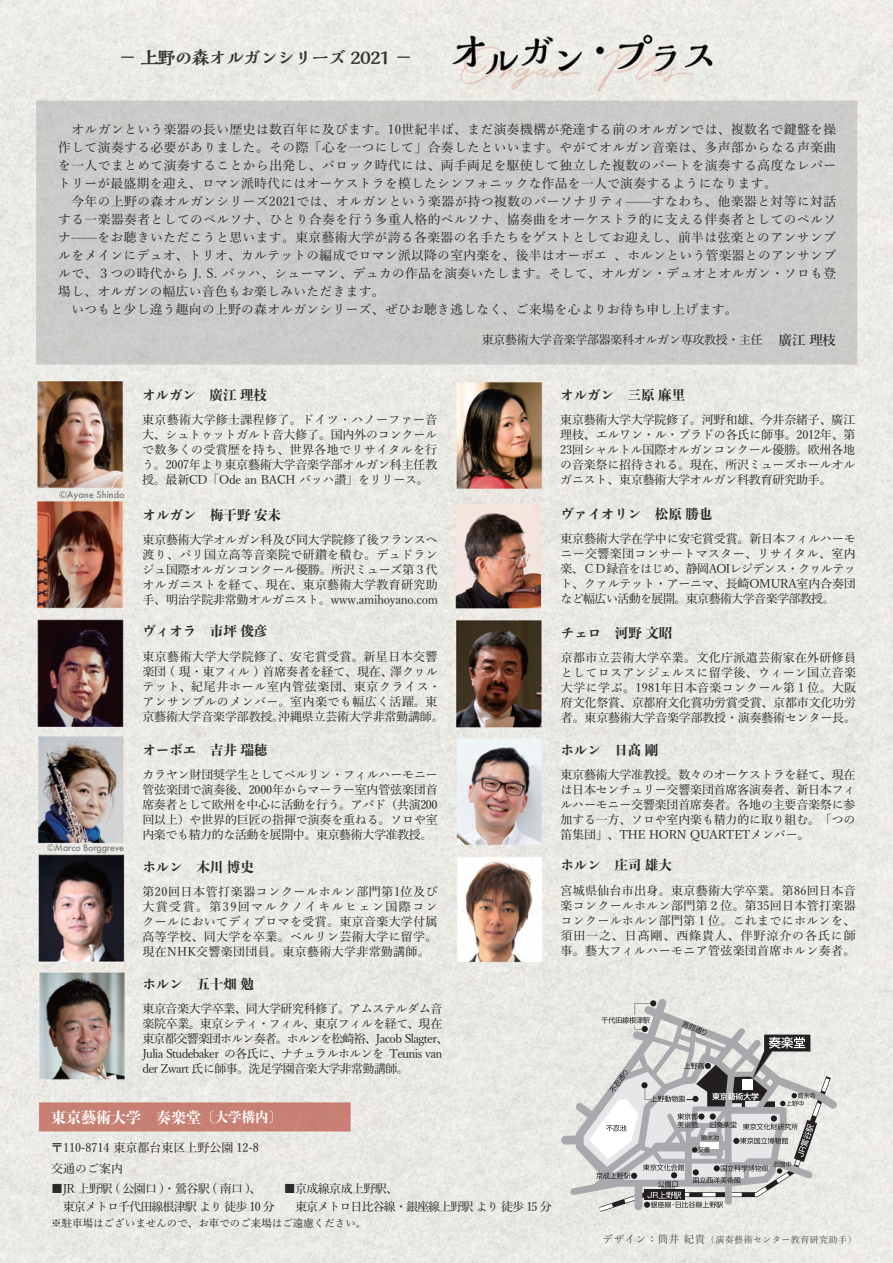
<style>
.page{position:relative;width:893px;height:1263px;background:#fff}
.page>*{position:absolute;margin:0;border:0;box-sizing:border-box;transform-origin:0 0}
.t1{font:800 18px "Kaimin So Std";letter-spacing:-.05em;color:#231f20}
.t2{font:800 15px "Yu Min";color:#fff}
.t3{font:800 13.5px "Yu Min";color:#2b292a}
.t4{font:500 12.75px/18px "Yu Min";letter-spacing:.035em;color:#2b292a}
.t5{font:500 12px/15px "Yu Min";letter-spacing:-.015em;color:#2b292a;text-align:justify}
.t6{font:500 12px/15px "Yu Min";letter-spacing:-.05em;color:#2b292a}
.t7{font:500 12px/15px "Yu Min";letter-spacing:.035em;color:#2b292a}
.t8{font:500 12px/18px "Yu Min";letter-spacing:-.075em;color:#2b292a}
.t9{font:500 10.5px "Yu Min";color:#2b292a}
.t10{font:500 9px "Yu Min";letter-spacing:.05em;color:#2b292a}
.t11{font:500 9px "Futura";letter-spacing:-.025em;color:#231f20}
.t12{font:500 9px "Futura";color:#231f20}
.s1{font-size:12.75px}
.s2{font-weight:600;font-size:13.5px}
.s3{font-size:13.5px}
.s4{font-size:10.5px}
</style>
<div class="page">
<img style="left:0;top:0;width:893px;height:1263px">
<svg style="left:561px;top:998px;width:276px;height:214px;background:#c9c9c8"></svg>
<div style="left:37px;top:101px;width:820px;height:264px;background:#cacbc9"></div>
<h1 class="t1" style="left:118px;top:45px;width:296px">－ 上野の森オルガンシリーズ 2021 －</h1>
<p class="t4" style="left:58px;top:119px;width:779px">　オルガンという楽器の長い歴史は数百年に及びます。10世紀半ば、まだ演奏機構が発達する前のオルガンでは、複数名で鍵盤を操作して演奏する必要がありました。その際「心を一つにして」合奏したといいます。やがてオルガン音楽は、多声部からなる声楽曲を一人でまとめて演奏することから出発し、バロック時代には、両手両足を駆使して独立した複数のパートを演奏する高度なレパートリーが最盛期を迎え、ロマン派時代にはオーケストラを模したシンフォニックな作品を一人で演奏するようになります。<br>　今年の上野の森オルガンシリーズ2021では、オルガンという楽器が持つ複数のパーソナリティ——すなわち、他楽器と対等に対話する一楽器奏者としてのペルソナ、ひとり合奏を行う多重人格的ペルソナ、協奏曲をオーケストラ的に支える伴奏者としてのペルソナ——をお聴きいただこうと思います。東京藝術大学が誇る各楽器の名手たちをゲストとしてお迎えし、前半は弦楽とのアンサンブルをメインにデュオ、トリオ、カルテットの編成でロマン派以降の室内楽を、後半はオーボエ 、ホルンという管楽器とのアンサンブルで、３つの時代から J. S. バッハ、シューマン、デュカの作品を演奏いたします。そして、オルガン・デュオとオルガン・ソロも登場し、オルガンの幅広い音色もお楽しみいただきます。<br>　いつもと少し違う趣向の上野の森オルガンシリーズ、ぜひお聴き逃しなく、ご来場を心よりお待ち申し上げます。</p>
<p class="t5" style="left:482px;top:331px;width:356px">東京藝術大学音楽学部器楽科オルガン専攻教授・主任<span class="s1">　</span> <span class="s2">廣江 理枝</span></p>
<p class="t12" style="left:59px;top:488px;width:67px">©Ayane Shindo</p>
<p class="t11" style="left:47px;top:841px;width:78px">©Marco Borggreve</p>
<p class="t3" style="left:142px;top:384px;width:127px">オルガン　廣江 理枝</p>
<p class="t5" style="left:142px;top:411px;width:297px">東京藝術大学修士課程修了。ドイツ・ハノーファー音大、シュトゥットガルト音大修了。国内外のコンクールで数多くの受賞歴を持ち、世界各地でリサイタルを行う。2007年より東京藝術大学音楽学部オルガン科主任教授。最新CD「Ode an BACH バッハ讃」をリリース。</p>
<p class="t3" style="left:143px;top:504px;width:140px">オルガン　梅干野 安未</p>
<p class="t5" style="left:143px;top:531px;width:297px">東京藝術大学オルガン科及び同大学院修了後フランスへ渡り、パリ国立高等音楽院で研鑽を積む。デュドランジュ国際オルガンコンクール優勝。所沢ミューズ第３代オルガニストを経て、現在、東京藝術大学教育研究助手、明治学院非常勤オルガニスト。www.amihoyano.com</p>
<p class="t3" style="left:142px;top:621px;width:127px">ヴィオラ　市坪 俊彦</p>
<p class="t7" style="left:142px;top:647px;width:303px">東京藝術大学大学院修了、安宅賞受賞。新星日本交響楽団 ( 現・東フィル ) 首席奏者を経て、現在、澤クヮルテット、紀尾井ホール室内管弦楽団、東京クライス・アンサンブルのメンバー。室内楽でも幅広く活躍。東京藝術大学音楽学部教授。沖縄県立芸術大学非常勤講師。</p>
<p class="t3" style="left:142px;top:739px;width:127px">オーボエ　吉井 瑞穂</p>
<p class="t5" style="left:142px;top:766px;width:297px">カラヤン財団奨学生としてベルリン・フィルハーモニー管弦楽団で演奏後、2000年からマーラー室内管弦楽団首席奏者として欧州を中心に活動を行う。アバド（共演200回以上）や世界的巨匠の指揮で演奏を重ねる。ソロや室内楽でも精力的な活動を展開中。東京藝術大学准教授。</p>
<p class="t3" style="left:142px;top:856px;width:113px">ホルン　木川 博史</p>
<p class="t5" style="left:142px;top:883px;width:297px">第20回日本管打楽器コンクールホルン部門第1位及び大賞受賞。第39回マルクノイキルヒェン国際コンクールにおいてディプロマを受賞。東京音楽大学付属高等学校、同大学を卒業。ベルリン芸術大学に留学。現在NHK交響楽団団員。東京藝術大学非常勤講師。</p>
<p class="t3" style="left:142px;top:973px;width:113px">ホルン　五十畑 勉</p>
<p class="t6" style="left:142px;top:1000px;width:307px">東京音楽大学卒業、同大学研究科修了。アムステルダム音楽院卒業。東京シティ・フィル、東京フィルを経て、現在東京都交響楽団ホルン奏者。ホルンを松崎裕、Jacob Slagter、Julia Studebaker の各氏に、ナチュラルホルンを Teunis van der Zwart 氏に師事。洗足学園音楽大学非常勤講師。</p>
<p class="t3" style="left:560px;top:385px;width:127px">オルガン　三原 麻里</p>
<p class="t5" style="left:560px;top:411px;width:297px">東京藝術大学大学院修了。河野和雄、今井奈緒子、廣江理枝、エルワン・ル・プラドの各氏に師事。2012年、第23回シャルトル国際オルガンコンクール優勝。欧州各地の音楽祭に招待される。現在、所沢ミューズホールオルガニスト、東京藝術大学オルガン科教育研究助手。</p>
<p class="t3" style="left:560px;top:504px;width:154px">ヴァイオリン　松原 勝也</p>
<p class="t5" style="left:560px;top:530px;width:297px">東京藝術大学在学中に安宅賞受賞。新日本フィルハーモニー交響楽団コンサートマスター、リサイタル、室内楽、ＣＤ録音をはじめ、静岡AOIレジデンス・クヮルテット、クァルテット・アーニマ、長崎OMURA室内合奏団など幅広い活動を展開。東京藝術大学音楽学部教授。</p>
<p class="t3" style="left:561px;top:622px;width:113px">チェロ　河野 文昭</p>
<p class="t5" style="left:561px;top:649px;width:297px">京都市立芸術大学卒業。文化庁派遣芸術家在外研修員としてロスアンジェルスに留学後、ウィーン国立音楽大学に学ぶ。1981年日本音楽コンクール第１位。大阪府文化祭賞、京都府文化賞功労賞受賞、京都市文化功労者。東京藝術大学音楽学部教授・演奏藝術センター長。</p>
<p class="t3" style="left:560px;top:739px;width:100px">ホルン　日髙 剛</p>
<p class="t5" style="left:560px;top:766px;width:297px">東京藝術大学准教授。数々のオーケストラを経て、現在は日本センチュリー交響楽団首席客演奏者、新日本フィルハーモニー交響楽団首席奏者。各地の主要音楽祭に参加する一方、ソロや室内楽も精力的に取り組む。「つの笛集団」、THE HORN QUARTETメンバー。</p>
<p class="t3" style="left:560px;top:855px;width:113px">ホルン　庄司 雄大</p>
<p class="t5" style="left:560px;top:881px;width:297px">宮城県仙台市出身。東京藝術大学卒業。第86回日本音楽コンクールホルン部門第２位。第35回日本管打楽器コンクールホルン部門第１位。これまでにホルンを、須田一之、日髙剛、西條貴人、伴野涼介の各氏に師事。藝大フィルハーモニア管弦楽団首席ホルン奏者。</p>
<p class="t2" style="left:51px;top:1106px;width:233px">東京藝術大学　奏楽堂<span class="s3">〔大学構内〕</span></p>
<p class="t5" style="left:51px;top:1136px;width:209px;line-height:21px">〒110-8714 東京都台東区上野公園 12-8交通のご案内</p>
<p class="t8" style="left:63px;top:1178px;width:214px;text-indent:-11px">■JR 上野駅 ( 公園口 )・鶯谷駅 ( 南口 )、東京メトロ千代田線根津駅 より 徒歩 10 分</p>
<p class="t9" style="left:51px;top:1213px;width:316px">※駐車場はございませんので、お車でのご来場はご遠慮ください。</p>
<p class="t8" style="left:295px;top:1178px;width:258px;text-indent:-11px">■京成線京成上野駅、<br>東京メトロ日比谷線・銀座線上野駅 より 徒歩 15 分</p>
<p class="t10" style="left:603px;top:1231px;width:255px"><span class="s4">デザイン：筒井 紀貴</span>（演奏藝術センター教育研究助手）</p>
</div>
